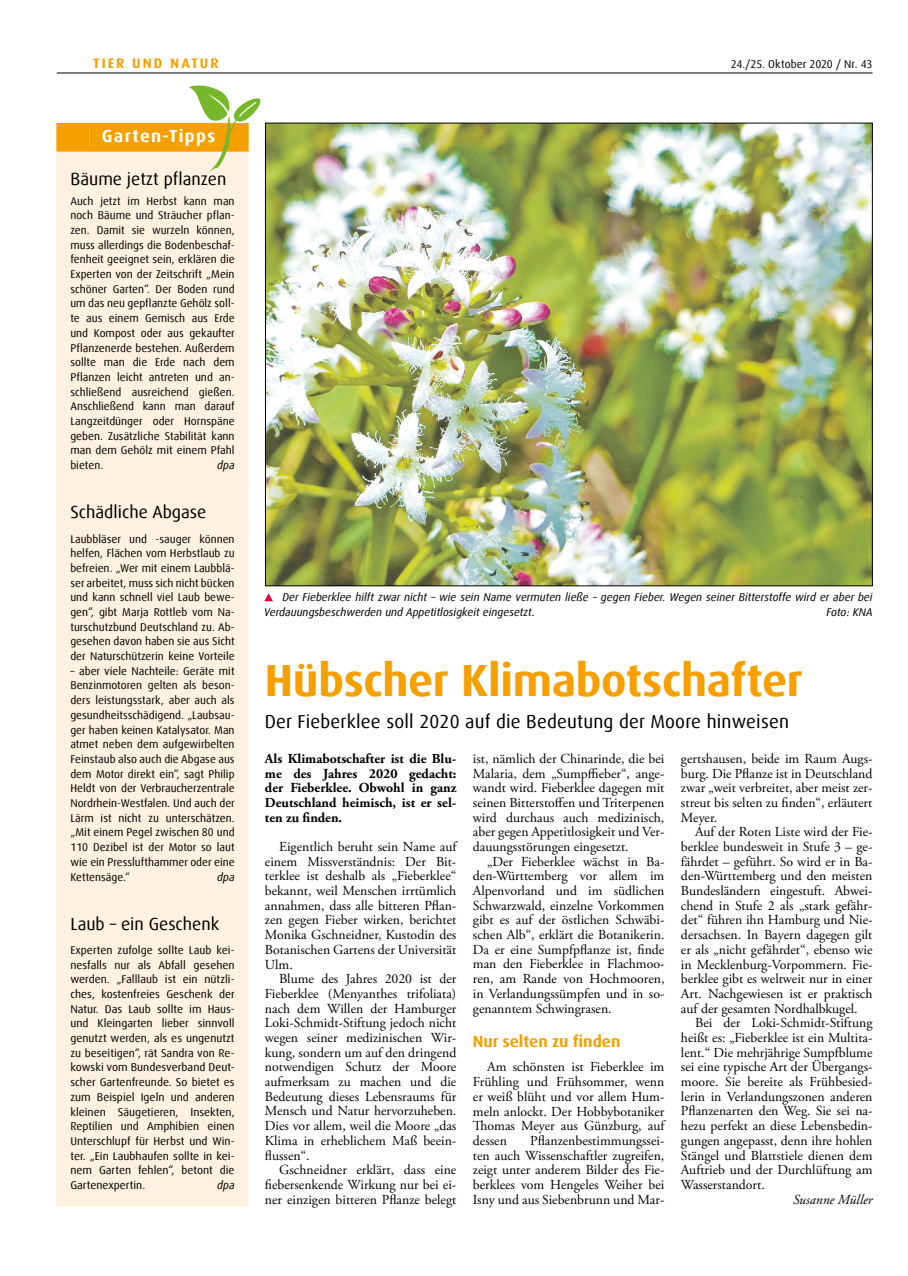
<style>
.page{position:relative;width:908px;height:1276px;background:#fff}
.page>*{position:absolute;margin:0;border:0;box-sizing:border-box;transform-origin:0 0}
.t1{font:700 45px "Dax Offc Pro";letter-spacing:-.01em;color:#f5a000}
.t2{font:18.75px "Dax Offc Pro";letter-spacing:.01em;color:#000}
.t3{font:17.5px "Dax Offc Pro";color:#000}
.t4{font:700 17.5px "Dax Offc Pro";letter-spacing:.075em;color:#fff}
.t5{font:700 16.25px "Dax Offc Pro";color:#f5a000}
.t6{font:13.75px/14.6px "Adobe Garamond Pro";color:#000;text-align:justify}
.t7{font:700 13.75px/14.6px "Adobe Garamond Pro";color:#000;text-align:justify}
.t8{font:italic 13.75px "Adobe Garamond Pro";color:#000}
.t9{font:700 13.75px "Dax Offc Pro";letter-spacing:.15em;color:#f5a000}
.t10{font:11.25px/14.8px "Dax Offc Pro";color:#000;text-align:justify}
.t11{font:italic 11.25px/14.8px "Dax Offc Pro";color:#000}
</style>
<div class="page">
<hr style="left:57px;top:73px;width:815px;height:1px;background:#000">
<div style="left:56px;top:179px;width:192px;height:1027px;background:#fff1df"></div>
<svg style="left:56px;top:85px;width:212px;height:94px"></svg>
<img style="left:267px;top:125px;width:603px;height:459px">
<svg style="left:264px;top:593px;width:9px;height:8px"></svg>
<p class="t9" style="left:93px;top:54px;width:127px">TIER UND NATUR</p>
<p class="t10" style="left:730px;top:56px;width:143px">24./25. Oktober 2020 / Nr. 43</p>
<p class="t4" style="left:102px;top:125px;width:115px">Garten-Tipps</p>
<p class="t3" style="left:70px;top:167px;width:157px">Bäume jetzt pflanzen</p>
<p class="t10" style="left:70px;top:193px;width:166px">Auch jetzt im Herbst kann man noch Bäume und Sträucher pflan&shy;zen. Damit sie wurzeln können, muss allerdings die Bodenbeschaf&shy;fenheit geeignet sein, erklären die Experten von der Zeitschrift „Mein schöner Garten“. Der Boden rund um das neu gepflanzte Gehölz soll&shy;te aus einem Gemisch aus Erde und Kompost oder aus gekaufter Pflanzenerde bestehen. Außerdem sollte man die Erde nach dem Pflanzen leicht antreten und an&shy;schließend ausreichend gießen.<br>Anschließend kann man darauf Langzeitdünger oder Hornspäne geben. Zusätzliche Stabilität kann man dem Gehölz mit einem Pfahl bieten.</p>
<p class="t11" style="left:217px;top:458px;width:19px">dpa</p>
<p class="t3" style="left:70px;top:501px;width:137px">Schädliche Abgase</p>
<p class="t10" style="left:70px;top:531px;width:166px">Laubbläser und -sauger können helfen, Flächen vom Herbstlaub zu befreien. „Wer mit einem Laubblä&shy;ser arbeitet, muss sich nicht bücken und kann schnell viel Laub bewe&shy;gen“, gibt Marja Rottleb vom Na&shy;turschutzbund Deutschland zu. Ab&shy;gesehen davon haben sie aus Sicht der Naturschützerin keine Vorteile</p>
<p class="t10" style="left:70px;top:663px;width:166px">– aber viele Nachteile: Geräte mit Benzinmotoren gelten als beson&shy;ders leistungsstark, aber auch als gesundheitsschädigend. „Laubsau&shy;ger haben keinen Katalysator. Man atmet neben dem aufgewirbelten Feinstaub also auch die Abgase aus dem Motor direkt ein“, sagt Philip Heldt von der Verbraucherzentrale Nordrhein-Westfalen. Und auch der Lärm ist nicht zu unterschätzen. „Mit einem Pegel zwischen 80 und 110 Dezibel ist der Motor so laut wie ein Presslufthammer oder eine Kettensäge.“</p>
<p class="t11" style="left:217px;top:869px;width:19px">dpa</p>
<p class="t3" style="left:70px;top:912px;width:150px">Laub – ein Geschenk</p>
<p class="t10" style="left:70px;top:942px;width:166px">Experten zufolge sollte Laub kei&shy;nesfalls nur als Abfall gesehen werden. „Falllaub ist ein nützli&shy;ches, kostenfreies Geschenk der Natur. Das Laub sollte im Haus&shy;und Kleingarten lieber sinnvoll genutzt werden, als es ungenutzt zu beseitigen“, rät Sandra von Re&shy;kowski vom Bundesverband Deut&shy;scher Gartenfreunde. So bietet es zum Beispiel Igeln und anderen kleinen Säugetieren, Insekten, Reptilien und Amphibien einen Unterschlupf für Herbst und Win&shy;ter. „Ein Laubhaufen sollte in kei&shy;nem Garten fehlen“, betont die Gartenexpertin.</p>
<p class="t11" style="left:217px;top:1177px;width:19px">dpa</p>
<p class="t11" style="left:264px;top:590px;width:609px;text-indent:18px">Der Fieberklee hilft zwar nicht – wie sein Name vermuten ließe – gegen Fieber. Wegen seiner Bitterstoffe wird er aber bei<br>Verdauungsbeschwerden und Appetitlosigkeit eingesetzt.</p>
<p class="t11" style="left:826px;top:605px;width:48px">Foto: KNA</p>
<h1 class="t1" style="left:265px;top:651px;width:539px">Hübscher Klimabotschafter</h1>
<h2 class="t2" style="left:265px;top:709px;width:525px">Der Fieberklee soll 2020 auf die Bedeutung der Moore hinweisen</h2>
<p class="t7" style="left:265px;top:751px;width:193px">Als Klimabotschafter ist die Blu&shy;me des Jahres 2020 gedacht: der Fieberklee. Obwohl in ganz Deutschland heimisch, ist er sel&shy;ten zu finden.</p>
<p class="t6" style="left:265px;top:840px;width:193px;text-indent:14px">Eigentlich beruht sein Name auf einem Missverständnis: Der Bit&shy;terklee ist deshalb als „Fieberklee“ bekannt, weil Menschen irrtümlich annahmen, dass alle bitteren Pflan&shy;zen gegen Fieber wirken, berichtet Monika Gschneidner, Kustodin des Botanischen Gartens der Universität Ulm.</p>
<p class="t6" style="left:265px;top:972px;width:193px;text-indent:14px">Blume des Jahres 2020 ist der Fieberklee (Menyanthes trifoliata) nach dem Willen der Hamburger Loki-Schmidt-Stiftung jedoch nicht wegen seiner medizinischen Wir&shy;kung, sondern um auf den dringend notwendigen Schutz der Moore aufmerksam zu machen und die Bedeutung dieses Lebensraums für Mensch und Natur hervorzuheben.<br>Dies vor allem, weil die Moore „das Klima in erheblichem Maß beein&shy;flussen“.</p>
<p class="t6" style="left:265px;top:1163px;width:193px;text-indent:14px">Gschneidner erklärt, dass eine fiebersenkende Wirkung nur bei ei&shy;ner einzigen bitteren Pflanze belegt</p>
<p class="t6" style="left:472px;top:751px;width:193px">ist, nämlich der Chinarinde, die bei Malaria, dem „Sumpffieber“, ange&shy;wandt wird. Fieberklee dagegen mit seinen Bitterstoffen und Triterpenen wird durchaus auch medizinisch, aber gegen Appetitlosigkeit und Ver&shy;dauungsstörungen eingesetzt.</p>
<p class="t6" style="left:472px;top:854px;width:193px;text-indent:14px">„Der Fieberklee wächst in Ba&shy;den-Württemberg vor allem im Alpenvorland und im südlichen Schwarzwald, einzelne Vorkommen gibt es auf der östlichen Schwäbi&shy;schen Alb“, erklärt die Botanikerin.<br>Da er eine Sumpfpflanze ist, finde man den Fieberklee in Flachmoo&shy;ren, am Rande von Hochmooren, in Verlandungssümpfen und in so&shy;genanntem Schwingrasen.</p>
<p class="t5" style="left:472px;top:1031px;width:149px">Nur selten zu finden</p>
<p class="t6" style="left:487px;top:1060px;width:179px">Am schönsten ist Fieberklee im</p>
<p class="t6" style="left:472px;top:1075px;width:193px">Frühling und Frühsommer, wenn</p>
<p class="t6" style="left:472px;top:1089px;width:193px">er weiß blüht und vor allem Hum-</p>
<p class="t6" style="left:472px;top:1104px;width:193px">meln anlockt. Der Hobbybotaniker</p>
<p class="t6" style="left:487px;top:1119px;width:178px">omas Meyer aus Günzburg, auf</p>
<p class="t6" style="left:472px;top:1133px;width:35px">dessen</p>
<p class="t6" style="left:472px;top:1133px;width:193px;text-indent:57px">Pflanzenbestimmungssei&shy;ten auch Wissenschaftler zugreifen, zeigt unter anderem Bilder des Fie&shy;berklees vom Hengeles Weiher bei Isny und aus Siebenbrunn und Mar-</p>
<p class="t6" style="left:680px;top:751px;width:193px">gertshausen, beide im Raum Augs&shy;burg. Die Pflanze ist in Deutschland zwar „weit verbreitet, aber meist zer&shy;streut bis selten zu finden“, erläutert Meyer.</p>
<p class="t6" style="left:680px;top:825px;width:193px;text-indent:14px">Auf der Roten Liste wird der Fie&shy;berklee bundesweit in Stufe 3 – ge&shy;fährdet – geführt. So wird er in Ba&shy;den-Württemberg und den meisten Bundesländern eingestuft. Abwei&shy;chend in Stufe 2 als „stark gefähr&shy;det“ führen ihn Hamburg und Nie&shy;dersachsen. In Bayern dagegen gilt er als „nicht gefährdet“, ebenso wie in Mecklenburg-Vorpommern. Fie&shy;berklee gibt es weltweit nur in einer Art. Nachgewiesen ist er praktisch auf der gesamten Nordhalbkugel.</p>
<p class="t6" style="left:680px;top:1016px;width:193px;text-indent:14px">Bei der Loki-Schmidt-Stiftung heißt es: „Fieberklee ist ein Multita&shy;lent.“ Die mehrjährige Sumpfblume sei eine typische Art der Übergangs&shy;moore. Sie bereite als Frühbesied&shy;lerin in Verlandungszonen anderen Pflanzenarten den Weg. Sie sei na&shy;hezu perfekt an diese Lebensbedin&shy;gungen angepasst, denn ihre hohlen Stängel und Blattstiele dienen dem Auftrieb und der Durchlüftung am Wasserstandort.</p>
<p class="t8" style="left:792px;top:1191px;width:81px">Susanne Müller</p>
</div>
